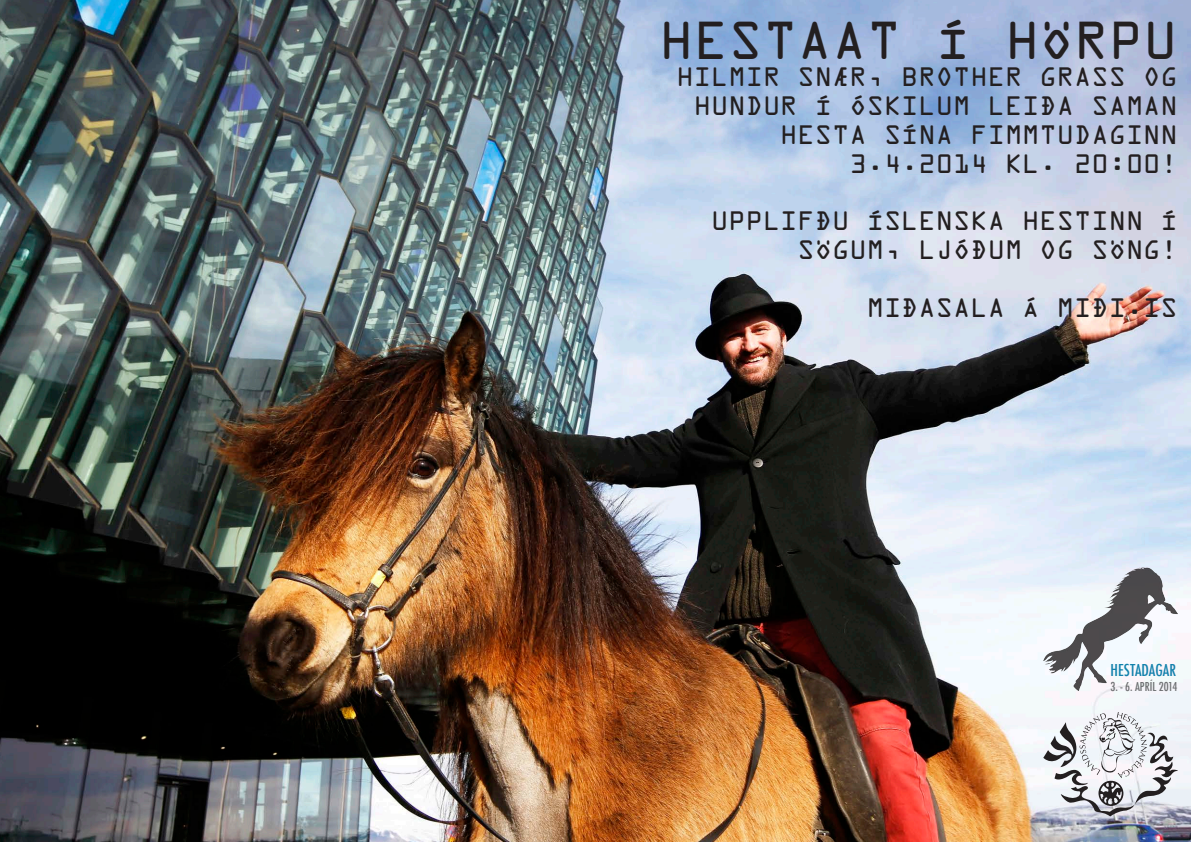
<style>
.page{position:relative;width:1191px;height:842px;background:#fff}
.page>*{position:absolute;margin:0;border:0;box-sizing:border-box;transform-origin:0 0}
.t1{font:48px "OCRA Std";color:#231f20}
.t2{font:24px/28.8px "OCRA Std";color:#231f20;text-align:right}
.t3{font:500 condensed 16px "Futura";color:#1281ac}
.t4{font:500 condensed 12px "Futura";color:#6d6f71}
</style>
<div class="page">
<img style="left:0;top:0;width:1191px;height:842px">
<svg style="left:1043px;top:712px;width:134px;height:104px"></svg>
<img style="left:1043px;top:567px;width:134px;height:124px">
<p class="t1" style="left:659px;top:20px;width:520px">HESTAAT Í HÖRPU</p>
<p class="t2" style="left:676px;top:65px;width:503px">HILMIR SNÆR, BROTHER GRASS OG<br>HUNDUR Í ÓSKILUM LEIÐA SAMAN</p>
<p class="t2" style="left:780px;top:123px;width:399px">HESTA SÍNA FIMMTUDAGINN</p>
<p class="t2" style="left:849px;top:151px;width:330px">3.4.2014 KL. 20:00!</p>
<p class="t2" style="left:711px;top:209px;width:468px">UPPLIFÐU ÍSLENSKA HESTINN Í<br>SÖGUM, LJÓÐUM OG SÖNG!</p>
<p class="t2" style="left:866px;top:295px;width:313px">MIÐASALA Á MIÐI.IS</p>
<p class="t3" style="left:1110px;top:660px;width:67px">HESTADAGAR</p>
<p class="t4" style="left:1110px;top:678px;width:68px">3. - 6. APRÍL 2014</p>
</div>
